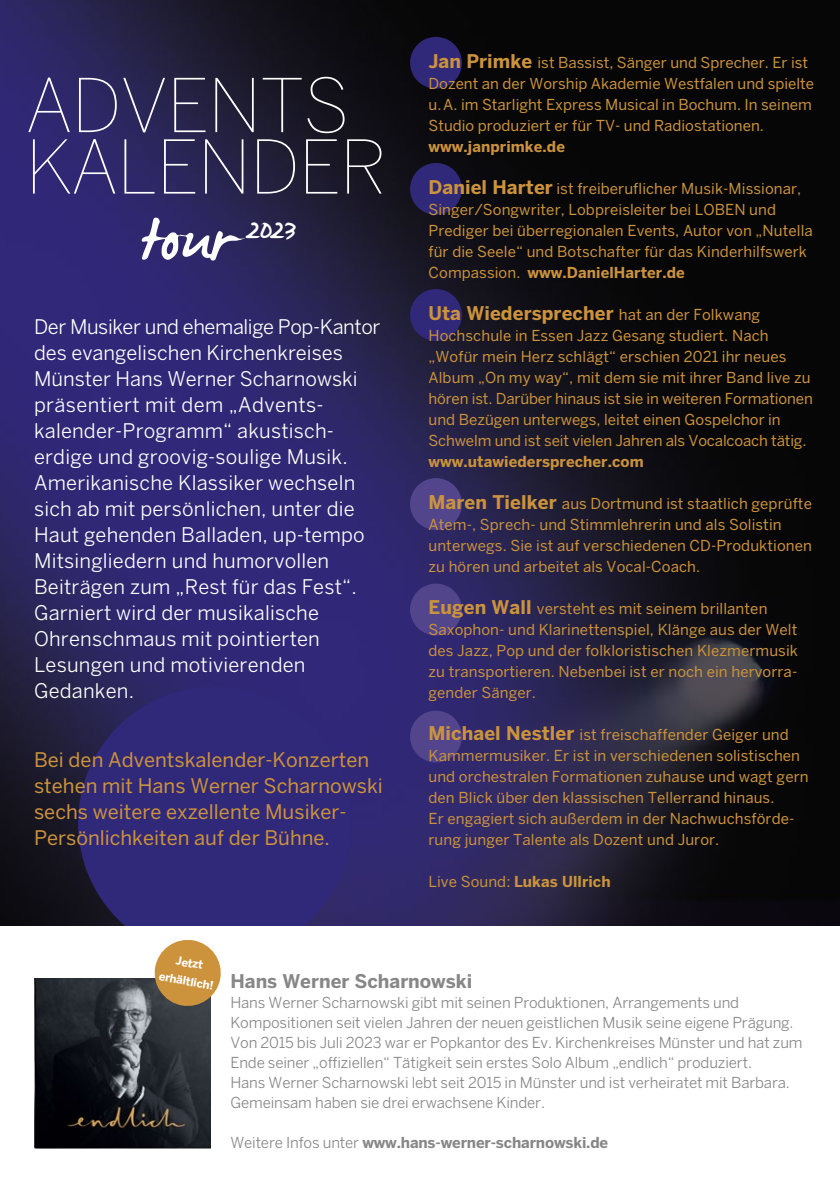
<style>
.page{position:relative;width:840px;height:1191px;background:#fff}
.page>*{position:absolute;margin:0;border:0;box-sizing:border-box;transform-origin:0 0}
.t1{font:100 73.4px/61.4px "Benton Sans";letter-spacing:-.02em;color:#fff}
.t2{font:48px "James Fajardo";color:#fff}
.t3{font:20px/26px "Benton Sans";letter-spacing:.01em;color:#fff}
.t4{font:20px/26px "Benton Sans";color:#cc933c}
.t5{font:700 18.8px "Benton Sans";letter-spacing:.005em;color:#cc933c}
.t6{font:700 18.8px "Benton Sans";color:#878787}
.t7{font:15px/21px "Benton Sans";letter-spacing:.005em;color:#cc933c}
.t8{font:15px/20px "Benton Sans";letter-spacing:-.01em;color:#878787}
.t9{font:700 15px "Benton Sans";letter-spacing:.005em;color:#cc933c}
.t10{font:700 15px "Benton Sans";letter-spacing:-.01em;color:#878787}
.t11{font:700 11.4px/18.2px "Benton Sans";color:#fff;text-align:center}
.s1{font-weight:700;font-size:18.8px}
.s2{font-weight:700}
.s3{font-weight:400;font-size:15px}
.s4{font-weight:400}
</style>
<div class="page">
<img style="left:0;top:0;width:839px;height:926px">
<div style="left:78px;top:686px;width:273px;height:273px;background:#302878;border-radius:50%"></div>
<div style="left:0;top:927px;width:839px;height:264px;background:#fff"></div>
<div style="left:410px;top:37px;width:51px;height:52px;background:#302878;border-radius:50%"></div>
<div style="left:410px;top:163px;width:51px;height:52px;background:#302878;border-radius:50%"></div>
<div style="left:410px;top:289px;width:51px;height:52px;background:#302878;border-radius:50%"></div>
<div style="left:410px;top:478px;width:51px;height:52px;background:#52458c;border-radius:50%"></div>
<div style="left:410px;top:583px;width:51px;height:52px;background:#52458c;border-radius:50%"></div>
<div style="left:410px;top:710px;width:51px;height:52px;background:#52458c;border-radius:50%"></div>
<svg style="left:142px;top:218px;width:104px;height:43px"></svg>
<img style="left:34px;top:978px;width:176px;height:170px">
<svg style="left:152px;top:940px;width:69px;height:68px"></svg>
<h1 class="t1" style="left:25px;top:74px;width:363px">ADVENTS<br>KALENDER</h1>
<h2 class="t2" style="left:246px;top:204px;width:52px">2023</h2>
<p class="t3" style="left:34px;top:313px;width:348px">Der Musiker und ehemalige Pop-Kantor des evangelischen Kirchenkreises<br>Münster Hans Werner Scharnowski präsentiert mit dem „Advents&shy;kalender-Programm“ akustisch&shy;erdige und groovig-soulige Musik.<br>Amerikanische Klassiker wechseln sich ab mit persönlichen, unter die<br>Haut gehenden Balladen, up-tempo<br>Mitsingliedern und humorvollen<br>Beiträgen zum „Rest für das Fest“.<br>Garniert wird der musikalische<br>Ohrenschmaus mit pointierten<br>Lesungen und motivierenden<br>Gedanken.</p>
<h3 class="t4" style="left:34px;top:746px;width:350px">Bei den Adventskalender-Konzerten stehen mit Hans Werner Scharnowski sechs weitere exzellente Musiker-Persönlichkeiten auf der Bühne.</h3>
<p class="t7" style="left:428px;top:51px;width:387px"><span class="s1">Jan Primke</span> ist Bassist, Sänger und Sprecher. Er ist Dozent an der Worship Akademie Westfalen und spielte u.A. im Starlight Express Musical in Bochum. In seinem Studio produziert er für TV- und Radiostationen.</p>
<p class="t9" style="left:428px;top:137px;width:138px">www.janprimke.de</p>
<p class="t7" style="left:428px;top:177px;width:385px"><span class="s1">Daniel Harter</span> ist freiberuflicher Musik-Missionar, Singer/Songwriter, Lobpreisleiter bei LOBEN und Prediger bei überregionalen Events, Autor von „Nutella für die Seele“ und Botschafter für das Kinderhilfswerk Compassion. <span class="s2">www.DanielHarter.de</span></p>
<p class="t5" style="left:428px;top:301px;width:333px">Uta Wiedersprecher <span class="s3">hat an der Folkwang</span></p>
<p class="t7" style="left:428px;top:324px;width:385px">Hochschule in Essen Jazz Gesang studiert. Nach „Wofür mein Herz schlägt“ erschien 2021 ihr neues Album „On my way“, mit dem sie mit ihrer Band live zu hören ist. Darüber hinaus ist sie in weiteren Formationen und Bezügen unterwegs, leitet einen Gospelchor in Schwelm und ist seit vielen Jahren als Vocalcoach tätig.</p>
<p class="t9" style="left:428px;top:452px;width:216px">www.utawiedersprecher.com</p>
<p class="t7" style="left:428px;top:492px;width:385px"><span class="s1">Maren Tielker</span> aus Dortmund ist staatlich geprüfte Atem-, Sprech- und Stimmlehrerin und als Solistin unterwegs. Sie ist auf verschiedenen CD-Produktionen zu hören und arbeitet als Vocal-Coach.</p>
<p class="t7" style="left:428px;top:597px;width:371px"><span class="s1">Eugen Wall</span> versteht es mit seinem brillanten Saxophon- und Klarinettenspiel, Klänge aus der Welt des Jazz, Pop und der folkloristischen Klezmermusik zu transportieren. Nebenbei ist er noch ein hervorra&shy;gender Sänger.</p>
<p class="t7" style="left:428px;top:723px;width:381px"><span class="s1">Michael Nestler</span> ist freischaffender Geiger und Kammermusiker. Er ist in verschiedenen solistischen und orchestralen Formationen zuhause und wagt gern den Blick über den klassischen Tellerrand hinaus.<br>Er engagiert sich außerdem in der Nachwuchsförde&shy;rung junger Talente als Dozent und Juror.</p>
<p class="t9" style="left:428px;top:872px;width:183px"><span class="s4">Live Sound:</span> Lukas Ullrich</p>
<p class="t11" style="left:164px;top:949px;width:56px;rotate:10deg">Jetzt erhältlich!</p>
<p class="t6" style="left:230px;top:970px;width:243px">Hans Werner Scharnowski</p>
<p class="t8" style="left:230px;top:992px;width:573px">Hans Werner Scharnowski gibt mit seinen Produktionen, Arrangements und Kompositionen seit vielen Jahren der neuen geistlichen Musik seine eigene Prägung.<br>Von 2015 bis Juli 2023 war er Popkantor des Ev. Kirchenkreises Münster und hat zum Ende seiner „offiziellen“ Tätigkeit sein erstes Solo Album „endlich“ produziert.<br>Hans Werner Scharnowski lebt seit 2015 in Münster und ist verheiratet mit Barbara.<br>Gemeinsam haben sie drei erwachsene Kinder.</p>
<p class="t10" style="left:230px;top:1133px;width:379px"><span class="s4">Weitere Infos unter</span> www.hans-werner-scharnowski.de</p>
</div>
